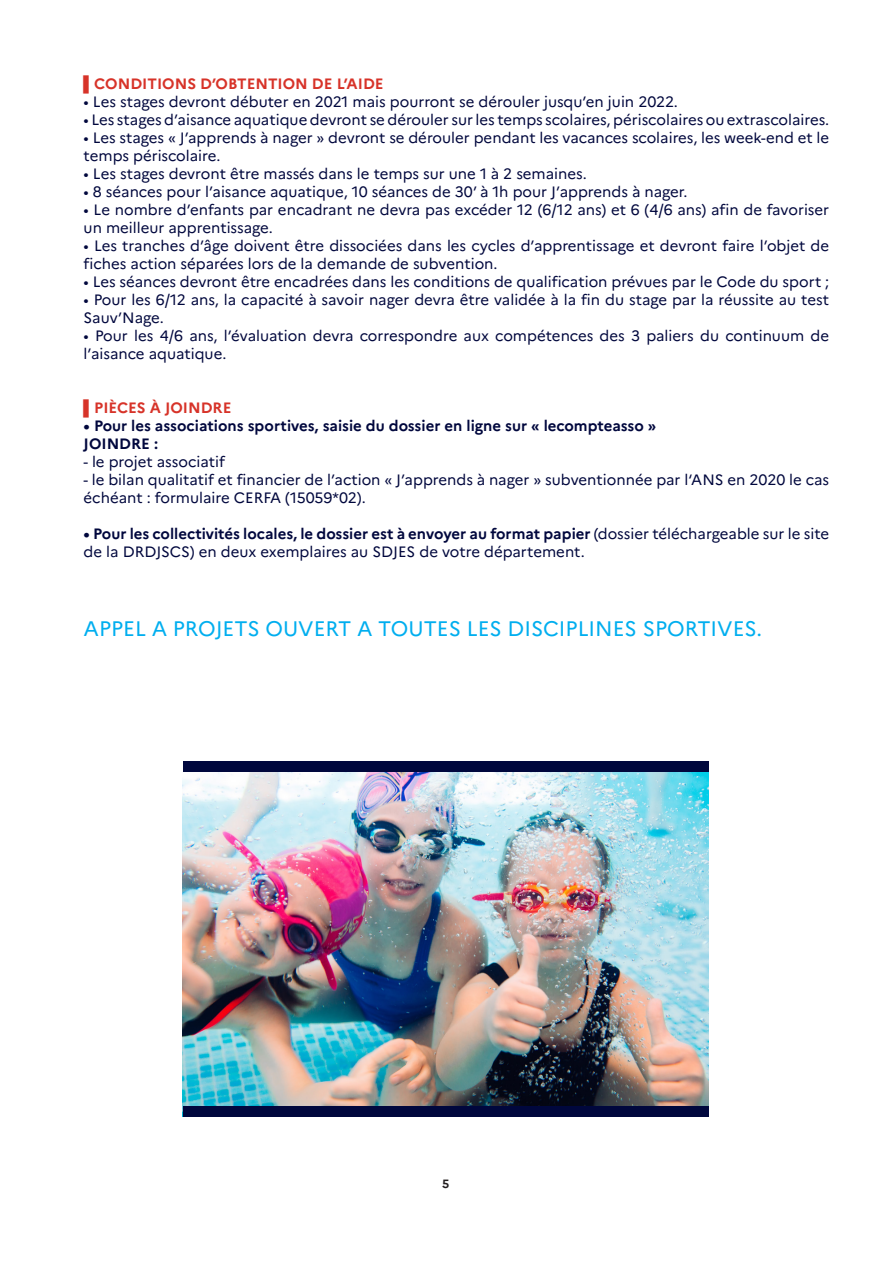
<style>
.page{position:relative;width:893px;height:1263px;background:#fff}
.page>*{position:absolute;margin:0;border:0;box-sizing:border-box;transform-origin:0 0}
.t1{font:21px "Marianne";color:#00aeef}
.t2{font:15px/18px "Marianne";color:#00073d}
.t3{font:700 15px "Marianne";color:#00073d}
.t4{font:700 15px "Marianne";color:#d73329}
.t5{font:700 12px "Marianne";color:#231f20}
.s1{font-family:"Arial";font-weight:900}
.s2{font-weight:700}
</style>
<div class="page">
<img style="left:183px;top:772px;width:526px;height:334px">
<div style="left:183px;top:761px;width:526px;height:11px;background:#00073d"></div>
<div style="left:183px;top:1106px;width:526px;height:10px;background:#00073d"></div>
<p class="t4" style="left:84px;top:74px;width:302px"><span class="s1">▌</span>CONDITIONS D’OBTENTION DE L’AIDE</p>
<p class="t2" style="left:84px;top:92px;width:596px">• Les stages devront débuter en 2021 mais pourront se dérouler jusqu’en juin 2022.</p>
<p class="t2" style="left:84px;top:110px;width:747px">• Les stages d’aisance aquatique devront se dérouler sur les temps scolaires, périscolaires ou extrascolaires.</p>
<p class="t2" style="left:84px;top:128px;width:747px">• Les stages « J’apprends à nager » devront se dérouler pendant les vacances scolaires, les week-end et le temps périscolaire.</p>
<p class="t2" style="left:84px;top:164px;width:505px">• Les stages devront être massés dans le temps sur une 1 à 2 semaines.</p>
<p class="t2" style="left:84px;top:182px;width:605px">• 8 séances pour l’aisance aquatique, 10 séances de 30’ à 1h pour J’apprends à nager.</p>
<p class="t2" style="left:84px;top:200px;width:747px">• Le nombre d’enfants par encadrant ne devra pas excéder 12 (6/12 ans) et 6 (4/6 ans) afin de favoriser un meilleur apprentissage.</p>
<p class="t2" style="left:84px;top:236px;width:747px">• Les tranches d’âge doivent être dissociées dans les cycles d’apprentissage et devront faire l’objet de fiches action séparées lors de la demande de subvention.</p>
<p class="t2" style="left:84px;top:272px;width:747px">• Les séances devront être encadrées dans les conditions de qualification prévues par le Code du sport ;</p>
<p class="t2" style="left:84px;top:290px;width:747px">• Pour les 6/12 ans, la capacité à savoir nager devra être validée à la fin du stage par la réussite au test<br>Sauv’Nage.</p>
<p class="t2" style="left:84px;top:326px;width:747px">• Pour les 4/6 ans, l’évaluation devra correspondre aux compétences des 3 paliers du continuum de l’aisance aquatique.</p>
<p class="t4" style="left:84px;top:398px;width:149px"><span class="s1">▌</span>PIÈCES À JOINDRE</p>
<p class="t3" style="left:84px;top:416px;width:574px">• Pour les associations sportives, saisie du dossier en ligne sur « lecompteasso »</p>
<p class="t3" style="left:84px;top:434px;width:76px">JOINDRE :</p>
<p class="t2" style="left:84px;top:452px;width:143px">- le projet associatif</p>
<p class="t2" style="left:84px;top:470px;width:747px">- le bilan qualitatif et financier de l’action « J’apprends à nager » subventionnée par l‘ANS en 2020 le cas échéant : formulaire CERFA (15059*02).</p>
<p class="t2" style="left:84px;top:524px;width:747px"><span class="s2">• Pour les collectivités locales, le dossier est à envoyer au format papier</span> (dossier téléchargeable sur le site de la DRDJSCS) en deux exemplaires au SDJES de votre département.</p>
<p class="t1" style="left:84px;top:615px;width:680px">APPEL A PROJETS OUVERT A TOUTES LES DISCIPLINES SPORTIVES.</p>
<p class="t5" style="left:442px;top:1177px;width:9px">5</p>
</div>
